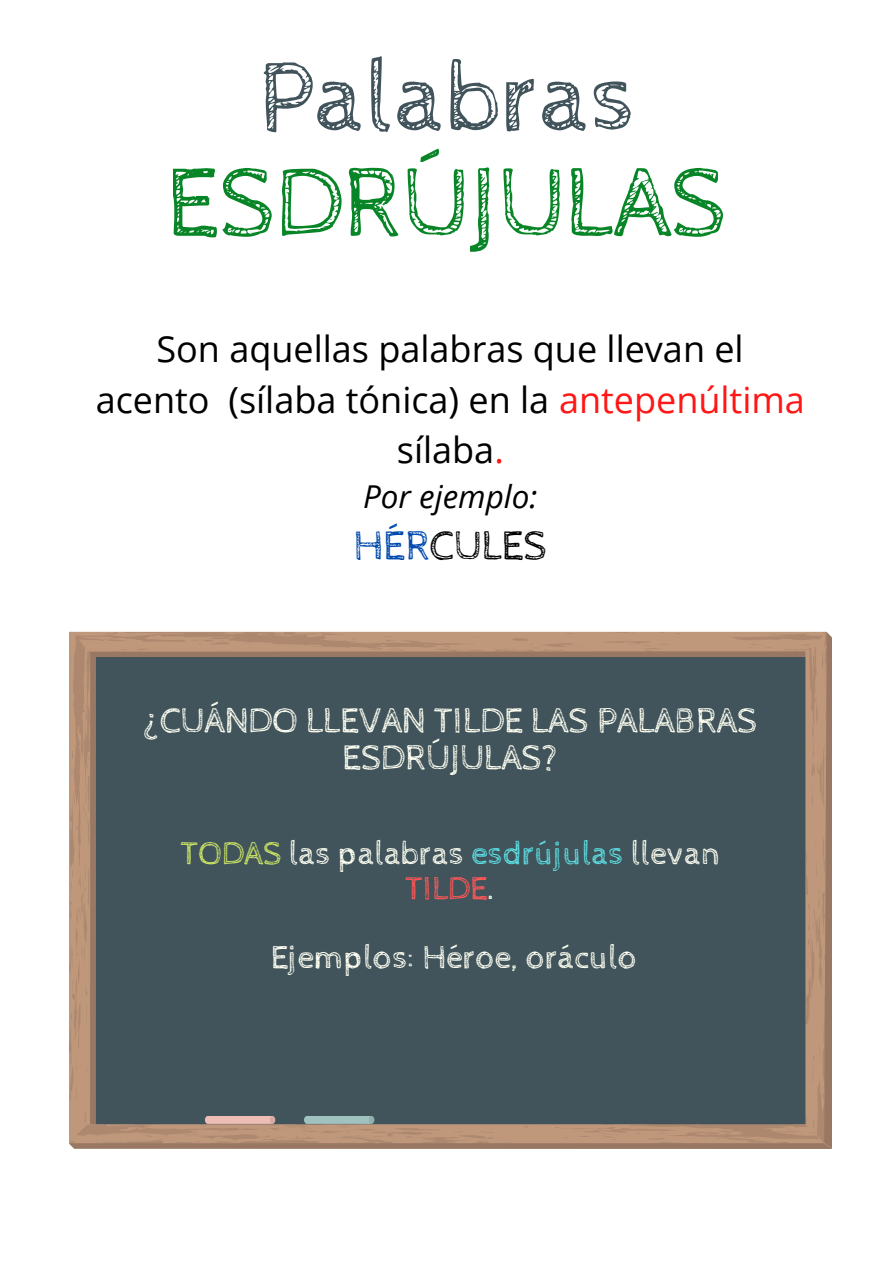
<style>
.page{position:relative;width:893px;height:1263px;background:#fff}
.page>*{position:absolute;margin:0;border:0;box-sizing:border-box;transform-origin:0 0}
.t1{font:101.1px "Cabin Sketch";color:#088627}
.t2{font:101.1px "Cabin Sketch";color:#41545b}
.t3{font:42px "Cabin Sketch";color:#000}
.t4{font:36px/50.1px "Open Sans";color:#000;text-align:center}
.t5{font:35.92px/37.3px "Cabin Sketch";color:#fefff2;text-align:center}
.t6{font:33.3px/34.5px "Cabin Sketch";color:#fefff2;text-align:center}
.t7{font:italic 31.5px "Open Sans";color:#000}
.s1{color:#ff1616}
.s2{color:#004aad}
.s3{color:#c9e265}
.s4{color:#5ce1e6}
.s5{color:#ff5757}
</style>
<div class="page">
<svg style="left:69px;top:632px;width:762px;height:517px;background:#535d5f"></svg>
<h1 class="t2" style="left:257px;top:42px;width:381px">Palabras</h1>
<h1 class="t1" style="left:167px;top:147px;width:562px">ESDRÚJULAS</h1>
<p class="t4" style="left:96px;top:323px;width:711px">Son aquellas palabras que llevan el acento (sílaba tónica) en la <span class="s1">antepenúltima </span>sílaba<span class="s1">.</span></p>
<p class="t7" style="left:363px;top:475px;width:176px">Por ejemplo:</p>
<p class="t3" style="left:354px;top:522px;width:195px"><span class="s2">HÉR</span>CULES</p>
<p class="t5" style="left:143px;top:702px;width:615px">¿CUÁNDO LLEVAN TILDE LAS PALABRAS<br>ESDRÚJULAS?</p>
<p class="t6" style="left:180px;top:837px;width:541px"><span class="s3">TODAS</span> las palabras <span class="s4">esdrújulas</span> llevan<br><span class="s5">TILDE</span>.</p>
<p class="t6" style="left:271px;top:941px;width:367px">Ejemplos: Héroe, oráculo</p>
</div>
